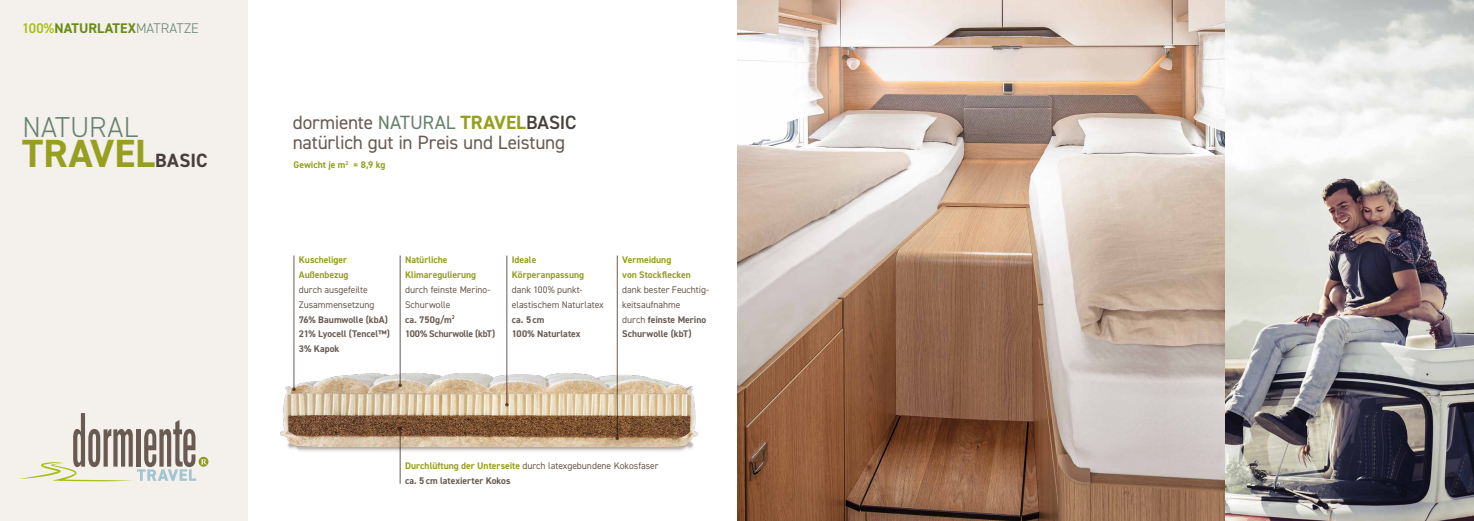
<style>
.page{position:relative;width:1474px;height:521px;background:#fff}
.page>*{position:absolute;margin:0;border:0;box-sizing:border-box;transform-origin:0 0}
.t1{font:700 39.38px "DIN2014";color:#96a01e}
.t2{font:300 28.88px "DIN2014";letter-spacing:.005em;color:#65826b}
.t3{font:19.25px/19.2px "DIN2014";letter-spacing:-.015em;color:#695b52}
.t4{font:700 14px "DIN2014";letter-spacing:.005em;color:#6b8a15}
.t5{font:9.62px/14.9px "DIN2014";letter-spacing:-.005em;color:#695b52}
.t6{font:700 9.62px/14.9px "DIN2014";color:#96a01e}
.t7{font:700 9.62px/14.9px "DIN2014";color:#695b52}
.s1{font-weight:600;color:#a6be14}
.s2{font-weight:300;color:#65826b}
.s3{font-size:19.25px;color:#493f39}
.s4{color:#65826b}
.s5{font-weight:700;color:#96a01e}
.s6{font-weight:600;color:#493f39}
.s7{font-weight:700}
</style>
<div class="page">
<div style="left:0;top:0;width:248px;height:521px;background:#f4f0ec"></div>
<img style="left:280px;top:288px;width:418px;height:192px">
<img style="left:737px;top:0;width:488px;height:521px">
<img style="left:1225px;top:0;width:248px;height:521px">
<hr style="left:293px;top:255px;width:1px;height:134px;background:#695b52">
<svg style="left:292px;top:387px;width:4px;height:4px"></svg>
<hr style="left:617px;top:255px;width:1px;height:183px;background:#695b52">
<svg style="left:615px;top:437px;width:4px;height:3px"></svg>
<hr style="left:400px;top:255px;width:1px;height:130px;background:#695b52">
<svg style="left:398px;top:383px;width:4px;height:4px"></svg>
<hr style="left:400px;top:428px;width:1px;height:56px;background:#695b52">
<svg style="left:398px;top:427px;width:4px;height:3px"></svg>
<hr style="left:506px;top:255px;width:1px;height:150px;background:#695b52">
<svg style="left:19px;top:413px;width:189px;height:68px"></svg>
<h3 class="t4" style="left:22px;top:19px;width:178px"><span class="s1">100%</span>NATURLATEX<span class="s2">MATRATZE</span></h3>
<h2 class="t2" style="left:22px;top:110px;width:117px">NATURAL</h2>
<h1 class="t1" style="left:22px;top:127px;width:187px">TRAVEL<span class="s3">BASIC</span></h1>
<h3 class="t3" style="left:293px;top:113px;width:285px">dormiente <span class="s4">NATURAL</span> <span class="s5">TRAVEL</span><span class="s6">BASIC </span>natürlich gut in Preis und Leistung</h3>
<p class="t6" style="left:293px;top:157px;width:93px">Gewicht je m<sup>2</sup> = 8,9 kg</p>
<p class="t6" style="left:299px;top:252px;width:51px">Kuscheliger<br>Außenbezug</p>
<p class="t5" style="left:299px;top:282px;width:77px">durch ausgefeilte<br>Zusammensetzung</p>
<p class="t7" style="left:299px;top:312px;width:92px">76% Baumwolle (kbA)<br>21% Lyocell (Tencel™)<br>3% Kapok</p>
<p class="t6" style="left:405px;top:252px;width:73px">Natürliche<br>Klimaregulierung</p>
<p class="t5" style="left:405px;top:282px;width:91px">durch feinste Merino-<br>Schurwolle<br><span class="s7">ca. 750g/m</span><sup>2<br></sup><span class="s7">100% Schurwolle (kbT)</span></p>
<p class="t6" style="left:512px;top:252px;width:74px">Ideale<br>Körperanpassung</p>
<p class="t5" style="left:512px;top:282px;width:94px">dank 100% punkt&shy;elastischem Naturlatex</p>
<p class="t7" style="left:512px;top:312px;width:70px">ca. 5cm<br>100% Naturlatex</p>
<p class="t6" style="left:622px;top:252px;width:70px">Vermeidung<br>von Stockflecken</p>
<p class="t5" style="left:622px;top:282px;width:88px">dank bester Feuchtig&shy;keitsaufnahme<br>durch <span class="s7">feinste Merino<br>Schurwolle (kbT)</span></p>
<p class="t5" style="left:405px;top:458px;width:255px"><span class="s5">Durchlüftung der Unterseite</span> durch latexgebundene Kokosfaser <span class="s7">ca. 5cm latexierter Kokos</span></p>
</div>
